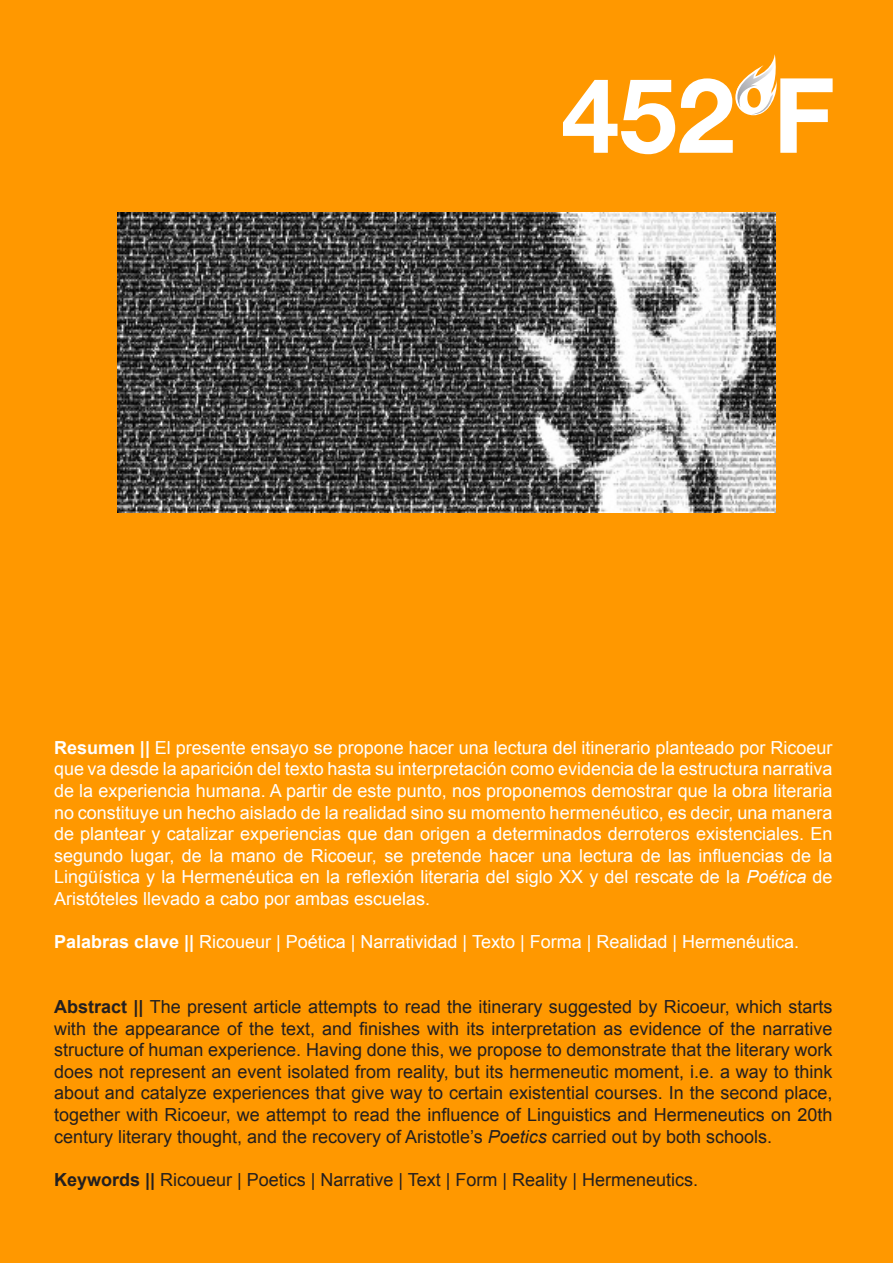
<style>
.page{position:relative;width:893px;height:1263px;background:#fff}
.page>*{position:absolute;margin:0;border:0;box-sizing:border-box;transform-origin:0 0}
.t1{font:700 104.1px "Helvetica Neue";color:#fff}
.Estilo_de_párrafo_1{font:18px/21.6px "Arial";color:#fff;text-align:justify}
.Estilo_de_párrafo_1-2{font:18px/21.6px "Arial";color:#231f20;text-align:justify}
.s1{font-weight:700}
.s2{font-style:italic}
</style>
<div class="page">
<div style="left:2px;top:2px;width:889px;height:1259px;background:#ff9800"></div>
<svg style="left:735px;top:54px;width:42px;height:61px"></svg>
<img style="left:117px;top:213px;width:659px;height:300px">
<h1 class="t1" style="left:561px;top:51px;width:275px">452ºF</h1>
<p class="Estilo_de_párrafo_1" style="left:54px;top:737px;width:780px"><span class="s1">Resumen ||</span> El presente ensayo se propone hacer una lectura del itinerario planteado por Ricoeur que va desde la aparición del texto hasta su interpretación como evidencia de la estructura narrativa de la experiencia humana. A partir de este punto, nos proponemos demostrar que la obra literaria no constituye un hecho aislado de la realidad sino su momento hermenéutico, es decir, una manera de plantear y catalizar experiencias que dan origen a determinados derroteros existenciales. En segundo lugar, de la mano de Ricoeur, se pretende hacer una lectura de las influencias de la Lingüística y la Hermenéutica en la reflexión literaria del siglo XX y del rescate de la <span class="s2">Poética</span> de Aristóteles llevado a cabo por ambas escuelas.</p>
<p class="Estilo_de_párrafo_1" style="left:54px;top:931px;width:747px"><span class="s1">Palabras clave ||</span> Ricoueur | Poética | Narratividad | Texto | Forma | Realidad | Hermenéutica.</p>
<p class="Estilo_de_párrafo_1-2" style="left:54px;top:996px;width:780px"><span class="s1">Abstract ||</span> The present article attempts to read the itinerary suggested by Ricoeur, which starts with the appearance of the text, and finishes with its interpretation as evidence of the narrative structure of human experience. Having done this, we propose to demonstrate that the literary work does not represent an event isolated from reality, but its hermeneutic moment, i.e. a way to think about and catalyze experiences that give way to certain existential courses. In the second place, together with Ricoeur, we attempt to read the influence of Linguistics and Hermeneutics on 20th century literary thought, and the recovery of Aristotle’s <span class="s2">Poetics</span> carried out by both schools.</p>
<p class="Estilo_de_párrafo_1-2" style="left:54px;top:1169px;width:645px"><span class="s1">Keywords ||</span> Ricoueur | Poetics | Narrative | Text | Form | Reality | Hermeneutics.</p>
</div>
